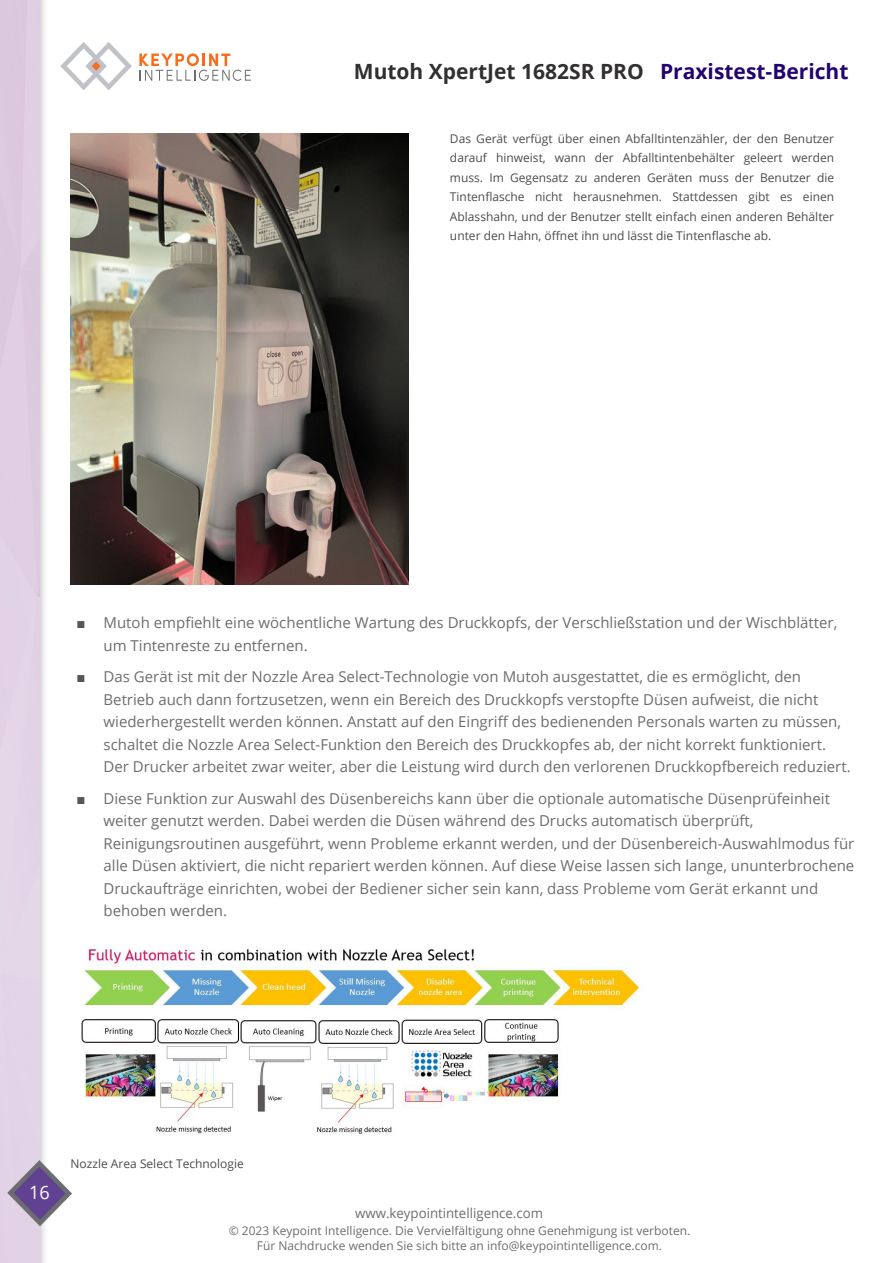
<style>
.page{position:relative;width:893px;height:1263px;background:#fff}
.page>*{position:absolute;margin:0;border:0;box-sizing:border-box;transform-origin:0 0}
.t1{font:700 21px "Open Sans";color:#312f30}
.t2{font:18.3px "Open Sans";color:#fff}
.t3{font:15px/22.5px "Open Sans";color:#6c6d70}
.t4{font:13.5px "Open Sans";color:#6c6d70}
.Image_Captions{font:12px/19.5px "Open Sans";color:#4b4c4d;text-align:justify}
.t5{font:12px/14.4px "Open Sans";color:#6c6d70;text-align:center}
.s1{color:#22036f}
.s2{font-family:"Arial";color:#555659}
</style>
<div class="page">
<div style="left:0;top:0;width:48px;height:1263px;background:#231f20;opacity:.75"></div>
<img style="left:0;top:0;width:40px;height:1263px">
<svg style="left:60px;top:42px;width:72px;height:48px"></svg>
<svg style="left:139px;top:53px;width:112px;height:28px"></svg>
<svg style="left:4px;top:1157px;width:68px;height:72px"></svg>
<img style="left:71px;top:133px;width:338px;height:451px">
<img style="left:81px;top:948px;width:564px;height:186px">
<h1 class="t1" style="left:354px;top:57px;width:496px">Mutoh XpertJet 1682SR PRO <span class="s1">Praxistest-Bericht</span></h1>
<p class="Image_Captions" style="left:450px;top:128px;width:386px">Das Gerät verfügt über einen Abfalltintenzähler, der den Benutzer darauf hinweist, wann der Abfalltintenbehälter geleert werden muss. Im Gegensatz zu anderen Geräten muss der Benutzer die Tintenflasche nicht herausnehmen. Stattdessen gibt es einen Ablasshahn, und der Benutzer stellt einfach einen anderen Behälter unter den Hahn, öffnet ihn und lässt die Tintenflasche ab.</p>
<p class="t3" style="left:104px;top:611px;width:735px;text-indent:-27px"><span class="s2">■</span> Mutoh empfiehlt eine wöchentliche Wartung des Druckkopfs, der Verschließstation und der Wischblätter, um Tintenreste zu entfernen.</p>
<p class="t3" style="left:104px;top:665px;width:749px;text-indent:-27px"><span class="s2">■</span> Das Gerät ist mit der Nozzle Area Select-Technologie von Mutoh ausgestattet, die es ermöglicht, den Betrieb auch dann fortzusetzen, wenn ein Bereich des Druckkopfs verstopfte Düsen aufweist, die nicht wiederhergestellt werden können. Anstatt auf den Eingriff des bedienenden Personals warten zu müssen, schaltet die Nozzle Area Select-Funktion den Bereich des Druckkopfes ab, der nicht korrekt funktioniert.<br>Der Drucker arbeitet zwar weiter, aber die Leistung wird durch den verlorenen Druckkopfbereich reduziert.</p>
<p class="t3" style="left:104px;top:786px;width:752px;text-indent:-27px"><span class="s2">■</span> Diese Funktion zur Auswahl des Düsenbereichs kann über die optionale automatische Düsenprüfeinheit weiter genutzt werden. Dabei werden die Düsen während des Drucks automatisch überprüft, Reinigungsroutinen ausgeführt, wenn Probleme erkannt werden, und der Düsenbereich-Auswahlmodus für alle Düsen aktiviert, die nicht repariert werden können. Auf diese Weise lassen sich lange, ununterbrochene Druckaufträge einrichten, wobei der Bediener sicher sein kann, dass Probleme vom Gerät erkannt und behoben werden.</p>
<p class="t2" style="left:29px;top:1180px;width:22px">16</p>
<p class="Image_Captions" style="left:71px;top:1154px;width:175px">Nozzle Area Select Technologie</p>
<p class="t4" style="left:355px;top:1204px;width:189px">www.keypointintelligence.com</p>
<p class="t5" style="left:229px;top:1223px;width:463px">© 2023 Keypoint Intelligence. Die Vervielfältigung ohne Genehmigung ist verboten.<br>Für Nachdrucke wenden Sie sich bitte an info@keypointintelligence.com.</p>
</div>
